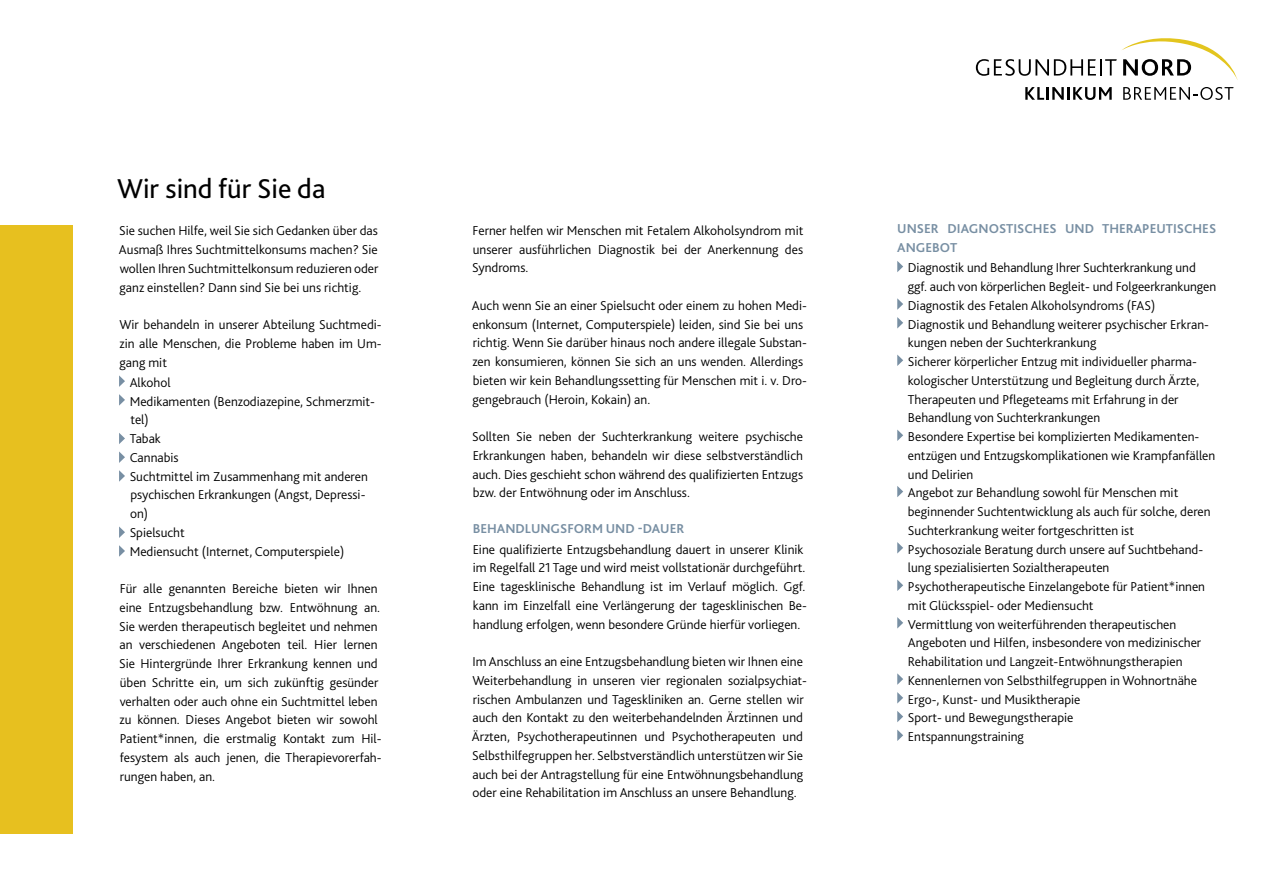
<style>
.page{position:relative;width:1263px;height:893px;background:#fff}
.page>*{position:absolute;margin:0;border:0;box-sizing:border-box;transform-origin:0 0}
.t1{font:28.5px "Bliss 2";color:#000}
.t2{font:300 13.5px/18.8px "Bliss 2";color:#000}
.t3{font:700 13.5px/18.8px "Bliss 2";color:#788fa3}
</style>
<div class="page">
<div style="left:0;top:225px;width:72px;height:608px;background:#e7c01f"></div>
<svg style="left:119px;top:375px;width:6px;height:12px"></svg>
<svg style="left:119px;top:394px;width:6px;height:12px"></svg>
<svg style="left:119px;top:433px;width:6px;height:11px"></svg>
<svg style="left:119px;top:451px;width:6px;height:12px"></svg>
<svg style="left:119px;top:470px;width:6px;height:12px"></svg>
<svg style="left:119px;top:526px;width:6px;height:12px"></svg>
<svg style="left:119px;top:545px;width:6px;height:12px"></svg>
<svg style="left:1025px;top:87px;width:87px;height:13px"></svg>
<svg style="left:1123px;top:87px;width:110px;height:13px"></svg>
<svg style="left:976px;top:38px;width:261px;height:41px"></svg>
<svg style="left:897px;top:261px;width:6px;height:11px"></svg>
<svg style="left:897px;top:298px;width:6px;height:12px"></svg>
<svg style="left:897px;top:317px;width:6px;height:12px"></svg>
<svg style="left:897px;top:355px;width:6px;height:11px"></svg>
<svg style="left:897px;top:430px;width:6px;height:11px"></svg>
<svg style="left:897px;top:486px;width:6px;height:11px"></svg>
<svg style="left:897px;top:542px;width:6px;height:12px"></svg>
<svg style="left:897px;top:580px;width:6px;height:11px"></svg>
<svg style="left:897px;top:617px;width:6px;height:12px"></svg>
<svg style="left:897px;top:673px;width:6px;height:12px"></svg>
<svg style="left:897px;top:692px;width:6px;height:12px"></svg>
<svg style="left:897px;top:711px;width:6px;height:11px"></svg>
<svg style="left:897px;top:730px;width:6px;height:11px"></svg>
<h1 class="t1" style="left:117px;top:171px;width:210px">Wir sind für Sie da</h1>
<p class="t2" style="left:119px;top:221px;width:261px;text-align:justify">Sie suchen Hilfe, weil Sie sich Gedanken über das Ausmaß Ihres Suchtmittelkonsums machen? Sie wollen Ihren Suchtmittelkonsum reduzieren oder ganz einstellen? Dann sind Sie bei uns richtig.</p>
<p class="t2" style="left:119px;top:315px;width:264px;text-align:justify">Wir behandeln in unserer Abteilung Suchtmedi&shy;zin alle Menschen, die Probleme haben im Um&shy;gang mit</p>
<p class="t2" style="left:130px;top:373px;width:247px">Alkohol<br>Medikamenten (Benzodiazepine, Schmerzmit&shy;tel)<br>Tabak<br>Cannabis<br>Suchtmittel im Zusammenhang mit anderen psychischen Erkrankungen (Angst, Depressi&shy;on)<br>Spielsucht<br>Mediensucht (Internet, Computerspiele)</p>
<p class="t2" style="left:119px;top:579px;width:264px">Für alle genannten Bereiche bieten wir Ihnen eine Entzugsbehandlung bzw. Entwöhnung an.<br>Sie werden therapeutisch begleitet und nehmen an verschiedenen Angeboten teil. Hier lernen Sie Hintergründe Ihrer Erkrankung kennen und üben Schritte ein, um sich zukünftig gesünder verhalten oder auch ohne ein Suchtmittel leben zu können. Dieses Angebot bieten wir sowohl Patient*innen, die erstmalig Kontakt zum Hil&shy;fesystem als auch jenen, die Therapievorerfah&shy;rungen haben, an.</p>
<p class="t2" style="left:472px;top:221px;width:333px;text-align:justify">Ferner helfen wir Menschen mit Fetalem Alkoholsyndrom mit unserer ausführlichen Diagnostik bei der Anerkennung des Syndroms.</p>
<p class="t2" style="left:472px;top:296px;width:337px">Auch wenn Sie an einer Spielsucht oder einem zu hohen Medi&shy;enkonsum (Internet, Computerspiele) leiden, sind Sie bei uns richtig. Wenn Sie darüber hinaus noch andere illegale Substan&shy;zen konsumieren, können Sie sich an uns wenden. Allerdings bieten wir kein Behandlungssetting für Menschen mit i. v. Dro&shy;gengebrauch (Heroin, Kokain) an.</p>
<p class="t2" style="left:472px;top:427px;width:333px;text-align:justify">Sollten Sie neben der Suchterkrankung weitere psychische Erkrankungen haben, behandeln wir diese selbstverständlich auch. Dies geschieht schon während des qualifizierten Entzugs bzw. der Entwöhnung oder im Anschluss.</p>
<p class="t3" style="left:473px;top:519px;width:213px">BEHANDLUNGSFORM UND -DAUER</p>
<p class="t2" style="left:473px;top:539px;width:336px">Eine qualifizierte Entzugsbehandlung dauert in unserer Klinik im Regelfall 21 Tage und wird meist vollstationär durchgeführt.<br>Eine tagesklinische Behandlung ist im Verlauf möglich. Ggf. kann im Einzelfall eine Verlängerung der tagesklinischen Be&shy;handlung erfolgen, wenn besondere Gründe hierfür vorliegen.</p>
<p class="t2" style="left:472px;top:652px;width:337px">Im Anschluss an eine Entzugsbehandlung bieten wir Ihnen eine Weiterbehandlung in unseren vier regionalen sozialpsychiat&shy;rischen Ambulanzen und Tageskliniken an. Gerne stellen wir auch den Kontakt zu den weiterbehandelnden Ärztinnen und Ärzten, Psychotherapeutinnen und Psychotherapeuten und Selbsthilfegruppen her. Selbstverständlich unterstützen wir Sie auch bei der Antragstellung für eine Entwöhnungsbehandlung oder eine Rehabilitation im Anschluss an unsere Behandlung.</p>
<p class="t3" style="left:897px;top:219px;width:320px">UNSER DIAGNOSTISCHES UND THERAPEUTISCHES<br>ANGEBOT</p>
<p class="t2" style="left:908px;top:258px;width:310px">Diagnostik und Behandlung Ihrer Suchterkrankung und ggf. auch von körperlichen Begleit- und Folgeerkrankungen Diagnostik des Fetalen Alkoholsyndroms (FAS)<br>Diagnostik und Behandlung weiterer psychischer Erkran&shy;kungen neben der Suchterkrankung<br>Sicherer körperlicher Entzug mit individueller pharma&shy;kologischer Unterstützung und Begleitung durch Ärzte, Therapeuten und Pflegeteams mit Erfahrung in der Behandlung von Suchterkrankungen<br>Besondere Expertise bei komplizierten Medikamenten&shy;entzügen und Entzugskomplikationen wie Krampfanfällen und Delirien<br>Angebot zur Behandlung sowohl für Menschen mit beginnender Suchtentwicklung als auch für solche, deren Suchterkrankung weiter fortgeschritten ist<br>Psychosoziale Beratung durch unsere auf Suchtbehand&shy;lung spezialisierten Sozialtherapeuten Psychotherapeutische Einzelangebote für Patient*innen mit Glücksspiel- oder Mediensucht<br>Vermittlung von weiterführenden therapeutischen Angeboten und Hilfen, insbesondere von medizinischer Rehabilitation und Langzeit-Entwöhnungstherapien Kennenlernen von Selbsthilfegruppen in Wohnortnähe Ergo-, Kunst- und Musiktherapie<br>Sport- und Bewegungstherapie<br>Entspannungstraining</p>
</div>
